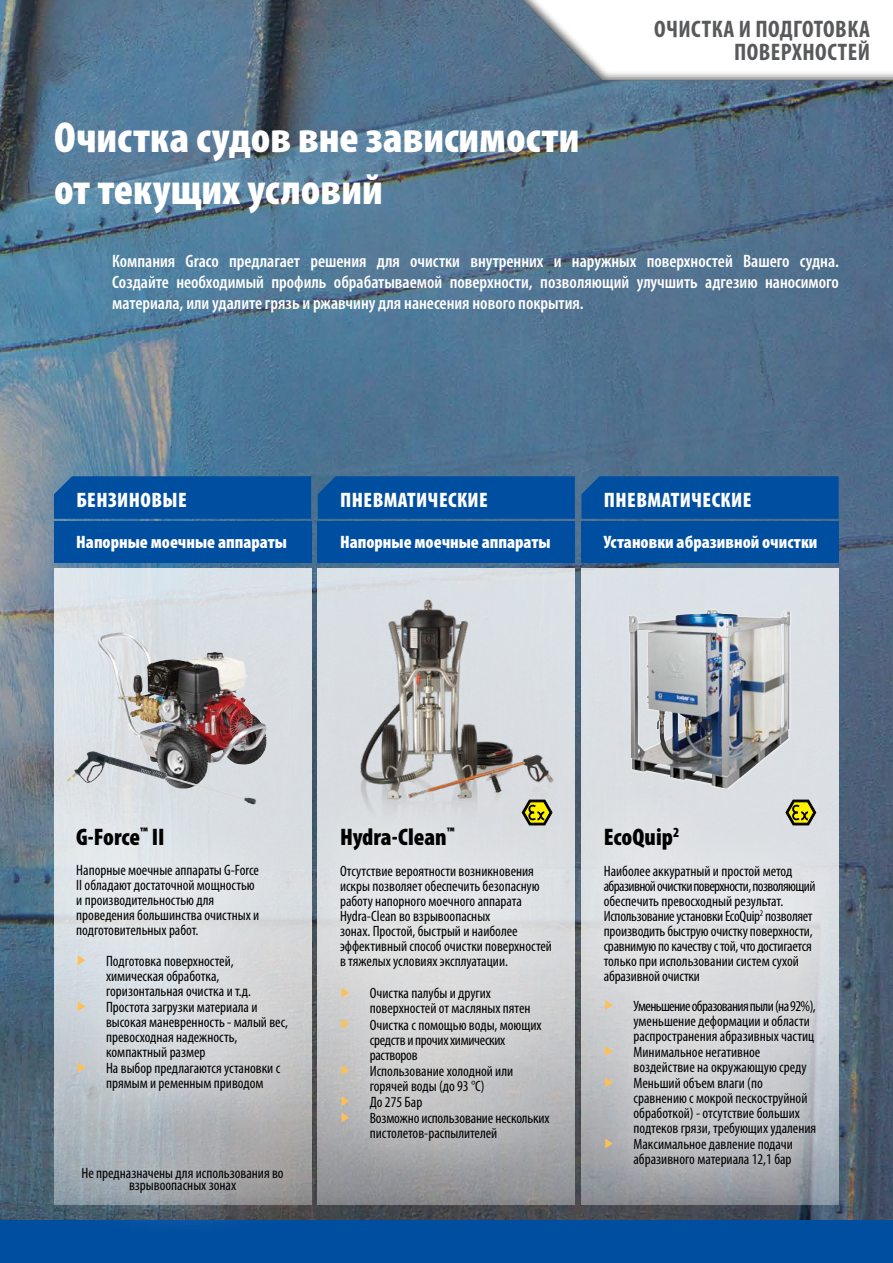
<style>
.page{position:relative;width:893px;height:1263px;background:#fff}
.page>*{position:absolute;margin:0;border:0;box-sizing:border-box;transform-origin:0 0}
.t1{font:900 condensed 43.5px/52.2px "Myriad Pro";color:#fff}
.t2{font:900 condensed 24px "Myriad Pro";color:#000}
.t3{font:700 condensed 24px/22.5px "Myriad Pro";letter-spacing:.02em;color:#58595b;text-align:right}
.t4{font:900 condensed 21px "Myriad Pro";letter-spacing:.02em;color:#fff}
.t5{font:600 condensed 18px/21px "Myriad Pro";color:#fff;text-align:justify}
.t6{font:900 condensed 18px "Myriad Pro";color:#fff}
.t7{font:condensed 15px/15.3px "Myriad Pro";color:#000}
</style>
<div class="page">
<img style="left:0;top:0;width:893px;height:1220px">
<div style="left:495px;top:0;width:398px;height:82px;background:#000;opacity:.6"></div>
<div style="left:0;top:1220px;width:893px;height:43px;background:#004ea0"></div>
<div style="left:581px;top:568px;width:258px;height:636px;background:#dbe0e5"></div>
<div style="left:581px;top:476px;width:258px;height:43px;background:#004ea0"></div>
<div style="left:581px;top:522px;width:258px;height:41px;background:#004ea0"></div>
<div style="left:54px;top:568px;width:257px;height:636px;background:#d9e0e5"></div>
<div style="left:54px;top:476px;width:257px;height:43px;background:#004ea0"></div>
<div style="left:54px;top:522px;width:257px;height:41px;background:#004ea0"></div>
<svg style="left:318px;top:568px;width:257px;height:636px;background:#bfc3c7"></svg>
<div style="left:318px;top:476px;width:257px;height:43px;background:#004ea0"></div>
<div style="left:318px;top:522px;width:257px;height:41px;background:#004ea0"></div>
<div style="left:558px;top:782px;width:301px;height:429px;background:#fff;opacity:.7"></div>
<svg style="left:605px;top:1000px;width:8px;height:10px"></svg>
<svg style="left:605px;top:1046px;width:8px;height:10px"></svg>
<svg style="left:605px;top:1077px;width:8px;height:10px"></svg>
<svg style="left:605px;top:1138px;width:8px;height:10px"></svg>
<div style="left:294px;top:783px;width:301px;height:403px;background:#fff;opacity:.7"></div>
<svg style="left:341px;top:988px;width:8px;height:9px"></svg>
<svg style="left:341px;top:1019px;width:8px;height:10px"></svg>
<svg style="left:341px;top:1065px;width:8px;height:10px"></svg>
<svg style="left:341px;top:1096px;width:8px;height:10px"></svg>
<svg style="left:341px;top:1112px;width:8px;height:10px"></svg>
<div style="left:30px;top:782px;width:299px;height:455px;background:#fff;opacity:.7"></div>
<svg style="left:78px;top:955px;width:7px;height:10px"></svg>
<svg style="left:78px;top:1001px;width:7px;height:10px"></svg>
<svg style="left:78px;top:1063px;width:7px;height:9px"></svg>
<img style="left:336px;top:579px;width:231px;height:246px">
<svg style="left:786px;top:800px;width:30px;height:25px"></svg>
<svg style="left:522px;top:800px;width:30px;height:25px"></svg>
<img style="left:98px;top:632px;width:168px;height:156px">
<img style="left:66px;top:751px;width:191px;height:54px">
<img style="left:629px;top:610px;width:161px;height:179px">
<h1 class="t1" style="left:54px;top:112px;width:527px">Очистка судов вне зависимости от текущих условий</h1>
<h2 class="t3" style="left:654px;top:17px;width:217px">ОЧИСТКА И ПОДГОТОВКА<br>ПОВЕРХНОСТЕЙ</h2>
<p class="t5" style="left:112px;top:251px;width:728px">Компания Graco предлагает решения для очистки внутренних и наружных поверхностей Вашего судна.<br>Создайте необходимый профиль обрабатываемой поверхности, позволяющий улучшить адгезию наносимого материала, или удалите грязь и ржавчину для нанесения нового покрытия.</p>
<h3 class="t4" style="left:76px;top:488px;width:112px">БЕНЗИНОВЫЕ</h3>
<h3 class="t4" style="left:340px;top:488px;width:149px">ПНЕВМАТИЧЕСКИЕ</h3>
<h3 class="t4" style="left:604px;top:488px;width:149px">ПНЕВМАТИЧЕСКИЕ</h3>
<p class="t6" style="left:76px;top:532px;width:212px">Напорные моечные аппараты</p>
<p class="t6" style="left:340px;top:532px;width:212px">Напорные моечные аппараты</p>
<p class="t6" style="left:604px;top:532px;width:215px">Установки абразивной очистки</p>
<h2 class="t2" style="left:76px;top:823px;width:90px">G-Force<sup>™</sup> II</h2>
<p class="t7" style="left:76px;top:862px;width:185px">Напорные моечные аппараты G-Force<br>II обладают достаточной мощностью и производительностью для проведения большинства очистных и подготовительных работ.</p>
<p class="t7" style="left:106px;top:953px;width:184px">Подготовка поверхностей, химическая обработка, горизонтальная очистка и т.д.<br>Простота загрузки материала и высокая маневренность - малый вес, превосходная надежность, компактный размер<br>На выбор предлагаются установки с прямым и ременным приводом</p>
<p class="t7" style="left:81px;top:1168px;width:204px;line-height:12px;text-align:center">Не предназначены для использования во взрывоопасных зонах</p>
<h2 class="t2" style="left:340px;top:823px;width:116px">Hydra-Clean<sup>™</sup></h2>
<p class="t7" style="left:340px;top:864px;width:213px">Отсутствие вероятности возникновения искры позволяет обеспечить безопасную работу напорного моечного аппарата Hydra-Clean во взрывоопасных<br>зонах. Простой, быстрый и наиболее эффективный способ очистки поверхностей в тяжелых условиях эксплуатации.</p>
<p class="t7" style="left:370px;top:986px;width:181px">Очистка палубы и других поверхностей от масляных пятен<br>Очистка с помощью воды, моющих средств и прочих химических растворов<br>Использование холодной или горячей воды (до 93 °C)<br>До 275 Бар<br>Возможно использование нескольких пистолетов-распылителей</p>
<h2 class="t2" style="left:604px;top:823px;width:77px">EcoQuip<sup>2</sup></h2>
<p class="t7" style="left:604px;top:864px;width:213px">Наиболее аккуратный и простой метод абразивной очистки поверхности, позволяющий обеспечить превосходный результат.<br>Использование установки EcoQuip<sup>2</sup> позволяет производить быструю очистку поверхности, сравнимую по качеству с той, что достигается только при использовании систем сухой абразивной очистки</p>
<p class="t7" style="left:633px;top:998px;width:184px">Уменьшение образования пыли (на 92%), уменьшение деформации и области распространения абразивных частиц<br>Минимальное негативное воздействие на окружающую среду<br>Меньший объем влаги (по сравнению с мокрой пескоструйной обработкой) - отсутствие больших подтеков грязи, требующих удаления<br>Максимальное давление подачи абразивного материала 12,1 бар</p>
</div>
